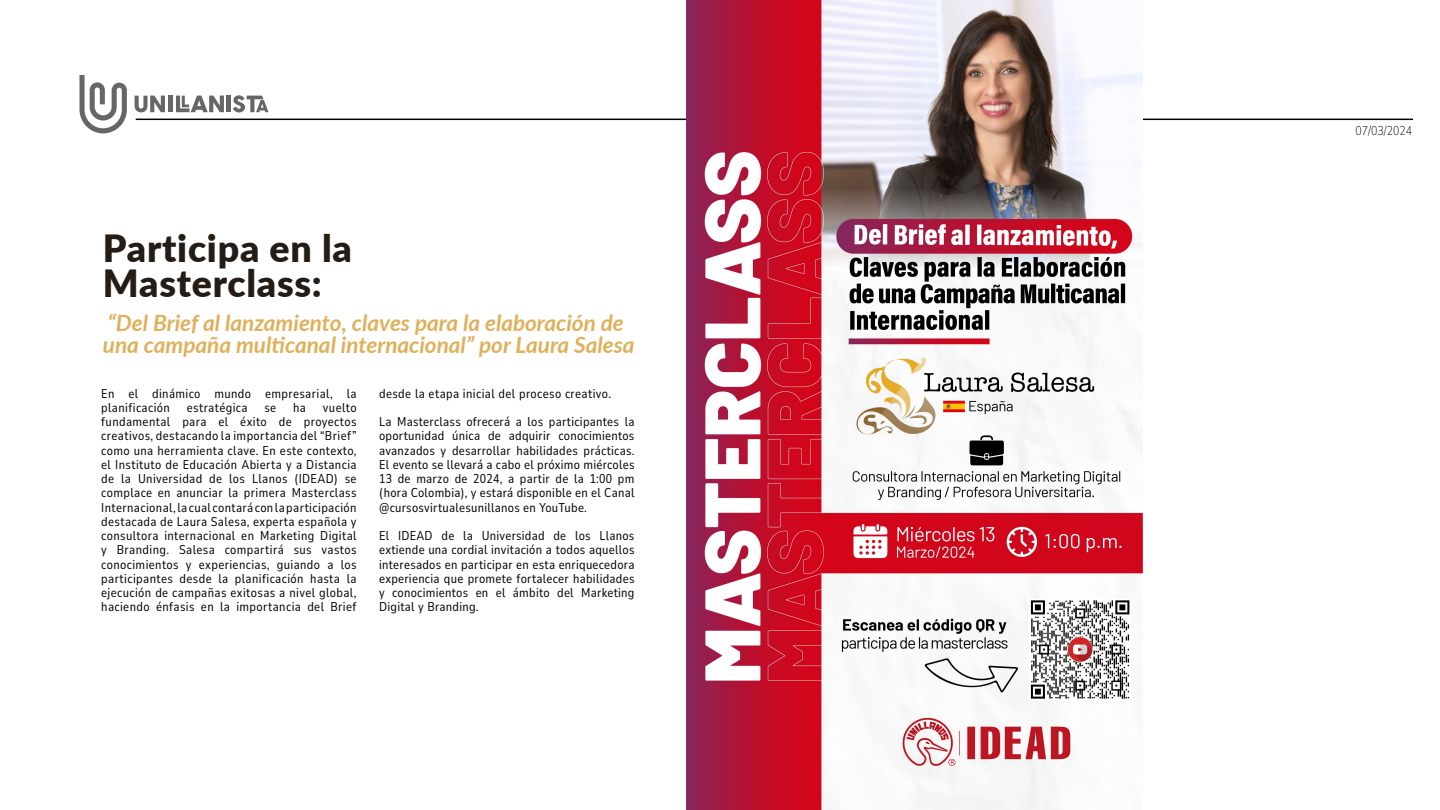
<style>
.page{position:relative;width:1440px;height:810px;background:#fff}
.page>*{position:absolute;margin:0;border:0;box-sizing:border-box;transform-origin:0 0}
.t1{font:900 37.5px/35.2px "Lato";letter-spacing:.02em;color:#241c17}
.t2{font:italic 700 22.5px/22.5px "Lato";color:#e0b05b}
.t3{font:12.75px/14.2px "Nunito Sans 10 pt Condensed";letter-spacing:.03em;color:#000;text-align:justify}
.t4{font:200 12.75px "Nunito Sans 10 pt Condensed";color:#000}
</style>
<div class="page">
<hr style="left:136px;top:119px;width:1277px;height:1px;background:#000">
<div style="left:168px;top:96px;width:5px;height:16px;background:#666"></div>
<svg style="left:176px;top:96px;width:48px;height:16px"></svg>
<hr style="left:227px;top:96px;width:4px;height:16px;background:#666">
<svg style="left:233px;top:95px;width:35px;height:17px"></svg>
<svg style="left:135px;top:96px;width:30px;height:16px"></svg>
<svg style="left:80px;top:75px;width:47px;height:58px"></svg>
<img style="left:687px;top:0;width:456px;height:810px">
<h1 class="t1" style="left:103px;top:229px;width:251px">Participa en la<br>Masterclass:</h1>
<h2 class="t2" style="left:103px;top:310px;width:533px">“Del Brief al lanzamiento, claves para la elaboración de una campaña multicanal internacional” por Laura Salesa</h2>
<p class="t3" style="left:101px;top:386px;width:257px">En el dinámico mundo empresarial, la planificación</p>
<p class="t3" style="left:187px;top:400px;width:62px">estratégica</p>
<p class="t3" style="left:264px;top:400px;width:13px">se</p>
<p class="t3" style="left:293px;top:400px;width:14px">ha</p>
<p class="t3" style="left:101px;top:400px;width:257px;text-indent:222px">vuelto fundamental para el éxito de proyectos creativos, destacando la importancia del “Brief” como una herramienta clave. En este contexto, el Instituto de Educación Abierta y a Distancia de la Universidad de los Llanos (IDEAD) se complace en anunciar la primera Masterclass Internacional, la cual contará con la participación destacada de Laura Salesa, experta española y consultora internacional en Marketing Digital y Branding. Salesa compartirá sus vastos conocimientos y experiencias, guiando a los participantes desde la planificación hasta la ejecución de campañas exitosas a nivel global, haciendo énfasis en la importancia del Brief</p>
<p class="t3" style="left:379px;top:386px;width:233px">desde la etapa inicial del proceso creativo.</p>
<p class="t3" style="left:379px;top:414px;width:257px">La Masterclass ofrecerá a los participantes la oportunidad única de adquirir conocimientos avanzados y desarrollar habilidades prácticas.<br>El evento se llevará a cabo el próximo miércoles 13 de marzo de 2024, a partir de la 1:00 pm (hora Colombia), y estará disponible en el Canal @cursosvirtualesunillanos en YouTube.</p>
<p class="t3" style="left:379px;top:528px;width:257px">El IDEAD de la Universidad de los Llanos extiende una cordial invitación a todos aquellos interesados en participar en esta enriquecedora experiencia que promete fortalecer habilidades y conocimientos en el ámbito del Marketing Digital y Branding.</p>
<p class="t4" style="left:1356px;top:122px;width:58px">07/03/2024</p>
</div>
